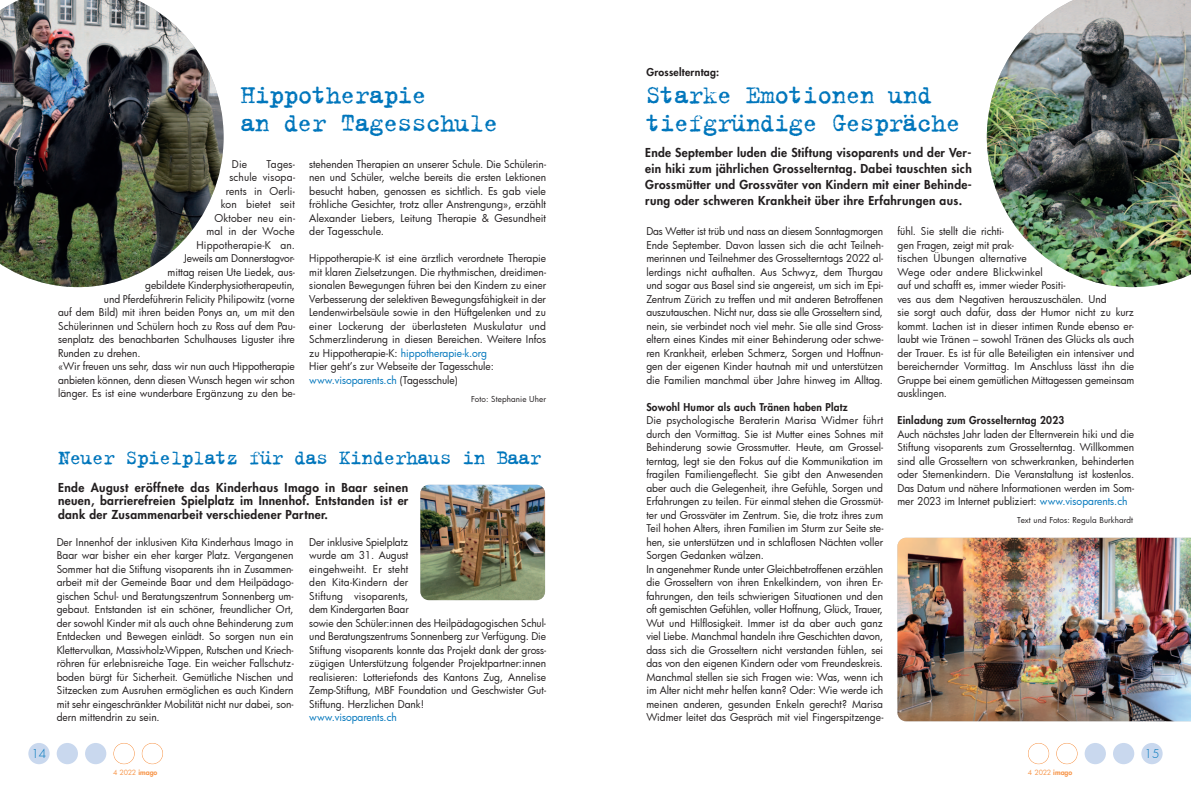
<style>
.page{position:relative;width:1191px;height:794px;background:#fff}
.page>*{position:absolute;margin:0;border:0;box-sizing:border-box;transform-origin:0 0}
.t1{font:28px/28px "Trixie";letter-spacing:-.04em;color:#0076bc}
.t2{font:22px "Trixie";letter-spacing:-.04em;color:#0076bc}
.t3{font:800 12px/16px "Futura";letter-spacing:.025em;color:#231f20;text-align:justify}
.t4{font:300 12px "Futura";color:#0076bc}
.t5{font:10.5px/13.5px "Futura";color:#231f20;text-align:justify}
.t6{font:800 10.5px "Futura";letter-spacing:.025em;color:#231f20}
.t7{font:10.5px "Futura";letter-spacing:.02em;color:#231f20}
.t8{font:10.5px "Futura";color:#0076bc}
.t9{font:8px "Futura";letter-spacing:.015em;color:#231f20}
.t10{font:7px "Futura";letter-spacing:-.035em;color:#f79447}
.s1{color:#0076bc}
.s2{color:#231f20}
.s3{font-weight:800}
</style>
<div class="page">
<div style="left:28px;top:743px;width:22px;height:21px;background:#c9d8ee;border-radius:50%"></div>
<div style="left:57px;top:743px;width:21px;height:21px;background:#c9d8ee;border-radius:50%"></div>
<div style="left:85px;top:743px;width:21px;height:21px;background:#c9d8ee;border-radius:50%"></div>
<div style="left:113px;top:743px;width:22px;height:21px;border:1px solid #f79447;border-radius:50%"></div>
<div style="left:142px;top:743px;width:21px;height:21px;border:1px solid #f79447;border-radius:50%"></div>
<div style="left:1141px;top:743px;width:21px;height:21px;background:#c9d8ee;border-radius:50%"></div>
<div style="left:1113px;top:743px;width:21px;height:21px;background:#c9d8ee;border-radius:50%"></div>
<div style="left:1084px;top:743px;width:22px;height:21px;background:#c9d8ee;border-radius:50%"></div>
<div style="left:1056px;top:743px;width:21px;height:21px;border:1px solid #f79447;border-radius:50%"></div>
<div style="left:1028px;top:743px;width:21px;height:21px;border:1px solid #f79447;border-radius:50%"></div>
<img style="left:897px;top:538px;width:294px;height:183px">
<img style="left:420px;top:485px;width:125px;height:115px;border-radius:9px">
<img style="left:986px;top:0;width:205px;height:287px">
<img style="left:0;top:0;width:224px;height:287px">
<p class="t1" style="left:240px;top:80px;width:188px">Hippotherapie</p>
<p class="t1" style="left:240px;top:108px;width:260px">an der Tagesschule</p>
<p class="t5" style="left:232px;top:157px;width:17px">Die</p>
<p class="t5" style="left:266px;top:157px;width:30px">Tages-</p>
<p class="t5" style="left:229px;top:170px;width:67px">schule visopa-</p>
<p class="t7" style="left:226px;top:184px;width:71px">rents in Oerli-</p>
<p class="t5" style="left:221px;top:197px;width:76px">kon bietet seit</p>
<p class="t7" style="left:214px;top:211px;width:82px">Oktober neu ein-</p>
<p class="t7" style="left:206px;top:224px;width:90px">mal in der Woche</p>
<p class="t7" style="left:196px;top:238px;width:100px">Hippotherapie-K an.</p>
<p class="t5" style="left:184px;top:251px;width:112px">Jeweils am Donnerstagvor-</p>
<p class="t5" style="left:168px;top:265px;width:129px">mittag reisen Ute Liedek, aus-</p>
<p class="t5" style="left:145px;top:278px;width:151px">gebildete Kinderphysiotherapeutin,</p>
<p class="t5" style="left:104px;top:292px;width:192px">und Pferdeführerin Felicity Philipowitz (vorne</p>
<p class="t5" style="left:58px;top:305px;width:238px">auf dem Bild) mit ihren beiden Ponys an, um mit den</p>
<p class="t5" style="left:58px;top:319px;width:239px">Schülerinnen und Schülern hoch zu Ross auf dem Pau-</p>
<p class="t5" style="left:58px;top:332px;width:238px">senplatz des benachbarten Schulhauses Liguster ihre</p>
<p class="t5" style="left:58px;top:346px;width:84px">Runden zu drehen.</p>
<p class="t5" style="left:58px;top:359px;width:239px">«Wir freuen uns sehr, dass wir nun auch Hippotherapie anbieten können, denn diesen Wunsch hegen wir schon länger. Es ist eine wunderbare Ergänzung zu den be-</p>
<p class="t5" style="left:309px;top:157px;width:238px">stehenden Therapien an unserer Schule. Die Schülerin&shy;nen und Schüler, welche bereits die ersten Lektionen besucht haben, genossen es sichtlich. Es gab viele fröhliche Gesichter, trotz aller Anstrengung», erzählt Alexander Liebers, Leitung Therapie &amp; Gesundheit der Tagesschule.</p>
<p class="t5" style="left:309px;top:251px;width:238px">Hippotherapie-K ist eine ärztlich verordnete Therapie mit klaren Zielsetzungen. Die rhythmischen, dreidimen&shy;sionalen Bewegungen führen bei den Kindern zu einer Verbesserung der selektiven Bewegungsfähigkeit in der Lendenwirbelsäule sowie in den Hüftgelenken und zu einer Lockerung der überlasteten Muskulatur und Schmerzlinderung in diesen Bereichen. Weitere Infos zu Hippotherapie-K: <span class="s1">hippotherapie-k.org</span></p>
<p class="t5" style="left:309px;top:359px;width:186px">Hier geht’s zur Webseite der Tagesschule:</p>
<p class="t8" style="left:309px;top:373px;width:150px">www.visoparents.ch <span class="s2">(Tagesschule)</span></p>
<p class="t9" style="left:471px;top:393px;width:76px">Foto: Stephanie Uher</p>
<p class="t4" style="left:32px;top:747px;width:16px">14</p>
<p class="t2" style="left:58px;top:444px;width:485px">Neuer Spielplatz für das Kinderhaus in Baar</p>
<p class="t3" style="left:58px;top:481px;width:352px;line-height:13.5px">Ende August eröffnete das Kinderhaus Imago in Baar seinen neuen, barrierefreien Spielplatz im Innenhof. Entstanden ist er dank der Zusammenarbeit verschiedener Partner.</p>
<p class="t5" style="left:57px;top:535px;width:239px">Der Innenhof der inklusiven Kita Kinderhaus Imago in Baar war bisher ein eher karger Platz. Vergangenen Sommer hat die Stiftung visoparents ihn in Zusammen&shy;arbeit mit der Gemeinde Baar und dem Heilpädago&shy;gischen Schul- und Beratungszentrum Sonnenberg um&shy;gebaut. Entstanden ist ein schöner, freundlicher Ort, der sowohl Kinder mit als auch ohne Behinderung zum Entdecken und Bewegen einlädt. So sorgen nun ein Klettervulkan, Massivholz-Wippen, Rutschen und Kriech&shy;röhren für erlebnisreiche Tage. Ein weicher Fallschutz&shy;boden bürgt für Sicherheit. Gemütliche Nischen und Sitzecken zum Ausruhen ermöglichen es auch Kindern mit sehr eingeschränkter Mobilität nicht nur dabei, son&shy;dern mittendrin zu sein.</p>
<p class="t5" style="left:309px;top:535px;width:239px;text-align:left">Der inklusive Spielplatz<br>wurde am 31. August<br>eingehweiht. Er steht<br>den Kita-Kindern der<br>Stiftung visoparents,<br>dem Kindergarten Baar<br>sowie den Schüler:innen des Heilpädagogischen Schul&shy;und Beratungszentrums Sonnenberg zur Verfügung. Die Stiftung visoparents konnte das Projekt dank der gross&shy;zügigen Unterstützung folgender Projektpartner:innen realisieren: Lotteriefonds des Kantons Zug, Annelise Zemp-Stiftung, MBF Foundation und Geschwister Gut-Stiftung. Herzlichen Dank!</p>
<p class="t8" style="left:309px;top:710px;width:89px">www.visoparents.ch</p>
<p class="t10" style="left:113px;top:768px;width:46px">4 2022 <span class="s3">imago</span></p>
<p class="t6" style="left:646px;top:67px;width:74px">Grosselterntag:</p>
<p class="t1" style="left:645px;top:79px;width:317px">Starke Emotionen und tiefgründige Gespräche</p>
<p class="t3" style="left:645px;top:145px;width:328px">Ende September luden die Stiftung visoparents und der Ver&shy;ein hiki zum jährlichen Grosselterntag. Dabei tauschten sich Grossmütter und Grossväter von Kindern mit einer Behinde&shy;rung oder schweren Krankheit über ihre Erfahrungen aus.</p>
<p class="t5" style="left:646px;top:224px;width:239px">Das Wetter ist trüb und nass an diesem Sonntagmorgen Ende September. Davon lassen sich die acht Teilneh&shy;merinnen und Teilnehmer des Grosselterntags 2022 al&shy;lerdings nicht aufhalten. Aus Schwyz, dem Thurgau und sogar aus Basel sind sie angereist, um sich im Epi-Zentrum Zürich zu treffen und mit anderen Betroffenen auszutauschen. Nicht nur, dass sie alle Grosseltern sind, nein, sie verbindet noch viel mehr. Sie alle sind Gross&shy;eltern eines Kindes mit einer Behinderung oder schwe&shy;ren Krankheit, erleben Schmerz, Sorgen und Hoffnun&shy;gen der eigenen Kinder hautnah mit und unterstützen die Familien manchmal über Jahre hinweg im Alltag.</p>
<p class="t6" style="left:646px;top:402px;width:203px">Sowohl Humor als auch Tränen haben Platz</p>
<p class="t5" style="left:646px;top:413px;width:239px">Die psychologische Beraterin Marisa Widmer führt durch den Vormittag. Sie ist Mutter eines Sohnes mit Behinderung sowie Grossmutter. Heute, am Grossel&shy;terntag, legt sie den Fokus auf die Kommunikation im fragilen Familiengeflecht. Sie gibt den Anwesenden aber auch die Gelegenheit, ihre Gefühle, Sorgen und Erfahrungen zu teilen. Für einmal stehen die Grossmüt&shy;ter und Grossväter im Zentrum. Sie, die trotz ihres zum Teil hohen Alters, ihren Familien im Sturm zur Seite ste&shy;hen, sie unterstützen und in schlaflosen Nächten voller Sorgen Gedanken wälzen.</p>
<p class="t5" style="left:646px;top:562px;width:239px">In angenehmer Runde unter Gleichbetroffenen erzählen die Grosseltern von ihren Enkelkindern, von ihren Er&shy;fahrungen, den teils schwierigen Situationen und den oft gemischten Gefühlen, voller Hoffnung, Glück, Trauer, Wut und Hilflosigkeit. Immer ist da aber auch ganz viel Liebe. Manchmal handeln ihre Geschichten davon, dass sich die Grosseltern nicht verstanden fühlen, sei das von den eigenen Kindern oder vom Freundeskreis.<br>Manchmal stellen sie sich Fragen wie: Was, wenn ich im Alter nicht mehr helfen kann? Oder: Wie werde ich meinen anderen, gesunden Enkeln gerecht? Marisa Widmer leitet das Gespräch mit viel Fingerspitzenge-</p>
<p class="t5" style="left:897px;top:224px;width:238px;text-align:left">fühl. Sie stellt die richti-<br>gen Fragen, zeigt mit prak-<br>tischen Übungen alternative<br>Wege oder andere Blickwinkel<br>auf und schafft es, immer wieder Positi-<br>ves aus dem Negativen herauszuschälen. Und<br>sie sorgt auch dafür, dass der Humor nicht zu kurz kommt. Lachen ist in dieser intimen Runde ebenso er&shy;laubt wie Tränen – sowohl Tränen des Glücks als auch der Trauer. Es ist für alle Beteiligten ein intensiver und bereichernder Vormittag. Im Anschluss lässt ihn die Gruppe bei einem gemütlichen Mittagessen gemeinsam ausklingen.</p>
<p class="t6" style="left:897px;top:415px;width:168px">Einladung zum Grosselterntag 2023</p>
<p class="t5" style="left:897px;top:427px;width:238px">Auch nächstes Jahr laden der Elternverein hiki und die Stiftung visoparents zum Grosselterntag. Willkommen sind alle Grosseltern von schwerkranken, behinderten oder Sternenkindern. Die Veranstaltung ist kostenlos.<br>Das Datum und nähere Informationen werden im Som&shy;mer 2023 im Internet publiziert: <span class="s1">www.visoparents.ch</span></p>
<p class="t9" style="left:1017px;top:515px;width:117px">Text und Fotos: Regula Burkhardt</p>
<p class="t10" style="left:1028px;top:768px;width:46px">4 2022 <span class="s3">imago</span></p>
<p class="t4" style="left:1144px;top:747px;width:16px">15</p>
</div>
